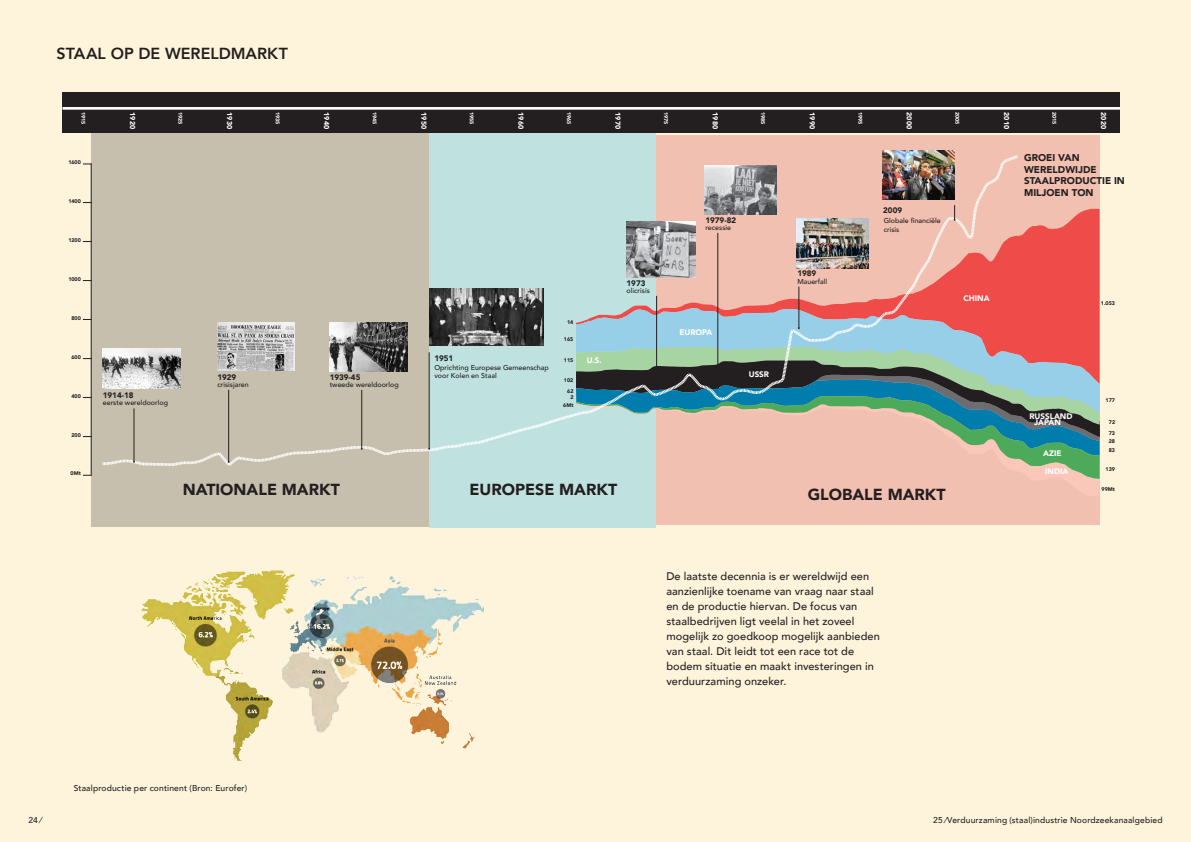
<style>
.page{position:relative;width:1191px;height:842px;background:#fef4dc}
.page>*{position:absolute;margin:0;border:0;box-sizing:border-box;transform-origin:0 0}
.t1{font:900 16px "Avenir";color:#231f20}
.Title_L{font:800 16px "Avenir";color:#231f20}
.Title_L-2{font:500 11px/15px "Avenir";letter-spacing:.005em;color:#231f20}
.t2{font:900 9.8px/11.8px "Avenir";color:#231f20}
.Legend_S{font:500 8.5px "Avenir";letter-spacing:.015em;color:#231f20}
.t3{font:900 8px "Avenir";color:#fff}
.t4{font:900 8px "Avenir";color:#231f20}
.t5{font:500 7.1px/8.5px "Avenir";color:#231f20}
.t6{font:900 7.1px "Avenir";color:#fff}
.t7{font:900 5.3px "Avenir";color:#231f20}
.t8{font:900 5.3px "Avenir";color:#fff}
</style>
<div class="page">
<div style="left:92px;top:116px;width:337px;height:410px;background:#c7bfad"></div>
<div style="left:429px;top:117px;width:226px;height:410px;background:#bfe2e0"></div>
<div style="left:655px;top:136px;width:444px;height:389px;background:#f2c0b0"></div>
<svg style="left:1018px;top:209px;width:81px;height:99px;background:#ef5a56"></svg>
<div style="left:1018px;top:308px;width:81px;height:39px;background:#ef4b49"></div>
<svg style="left:1018px;top:347px;width:81px;height:13px"></svg>
<svg style="left:1018px;top:360px;width:82px;height:43px"></svg>
<svg style="left:655px;top:455px;width:444px;height:24px"></svg>
<div style="left:63px;top:92px;width:1057px;height:41px;background:#231f20"></div>
<hr style="left:63px;top:107px;width:1057px;height:3px;background:#fff">
<svg style="left:102px;top:155px;width:916px;height:311px"></svg>
<hr style="left:134px;top:408px;width:1px;height:54px;background:#231f20">
<hr style="left:228px;top:390px;width:1px;height:72px;background:#231f20">
<hr style="left:361px;top:390px;width:1px;height:59px;background:#231f20">
<hr style="left:656px;top:296px;width:1px;height:87px;background:#231f20">
<hr style="left:798px;top:287px;width:1px;height:41px;background:#231f20">
<hr style="left:717px;top:233px;width:1px;height:155px;background:#231f20">
<svg style="left:576px;top:375px;width:523px;height:80px"></svg>
<hr style="left:91px;top:164px;width:1px;height:312px;background:#231f20">
<img style="left:429px;top:288px;width:114px;height:58px">
<hr style="left:429px;top:352px;width:1px;height:97px;background:#231f20">
<img style="left:882px;top:150px;width:72px;height:50px">
<svg style="left:953px;top:205px;width:2px;height:16px"></svg>
<img style="left:141px;top:570px;width:342px;height:191px">
<p class="Title_L" style="left:57px;top:41px;width:233px">STAAL OP DE WERELDMARKT</p>
<p class="t8" style="left:88px;top:112px;width:14px;rotate:90deg">1915</p>
<p class="t6" style="left:139px;top:112px;width:18px;rotate:90deg">1920</p>
<p class="t8" style="left:185px;top:112px;width:14px;rotate:90deg">1925</p>
<p class="t6" style="left:236px;top:112px;width:18px;rotate:90deg">1930</p>
<p class="t8" style="left:282px;top:112px;width:14px;rotate:90deg">1935</p>
<p class="t6" style="left:333px;top:112px;width:18px;rotate:90deg">1940</p>
<p class="t8" style="left:379px;top:112px;width:14px;rotate:90deg">1945</p>
<p class="t6" style="left:430px;top:112px;width:18px;rotate:90deg">1950</p>
<p class="t8" style="left:476px;top:112px;width:14px;rotate:90deg">1955</p>
<p class="t6" style="left:527px;top:112px;width:18px;rotate:90deg">1960</p>
<p class="t8" style="left:573px;top:112px;width:14px;rotate:90deg">1965</p>
<p class="t6" style="left:624px;top:112px;width:18px;rotate:90deg">1970</p>
<p class="t8" style="left:670px;top:112px;width:14px;rotate:90deg">1975</p>
<p class="t6" style="left:721px;top:112px;width:18px;rotate:90deg">1980</p>
<p class="t8" style="left:767px;top:112px;width:14px;rotate:90deg">1985</p>
<p class="t6" style="left:818px;top:112px;width:18px;rotate:90deg">1990</p>
<p class="t8" style="left:864px;top:112px;width:14px;rotate:90deg">1995</p>
<p class="t6" style="left:915px;top:112px;width:18px;rotate:90deg">2000</p>
<p class="t8" style="left:962px;top:112px;width:14px;rotate:90deg">2005</p>
<p class="t6" style="left:1012px;top:112px;width:18px;rotate:90deg">2010</p>
<p class="t8" style="left:1059px;top:112px;width:14px;rotate:90deg">2015</p>
<p class="t6" style="left:1109px;top:112px;width:18px;rotate:90deg">2020</p>
<p class="t7" style="left:68px;top:158px;width:14px">1600</p>
<p class="t7" style="left:68px;top:197px;width:14px">1400</p>
<p class="t7" style="left:68px;top:236px;width:14px">1200</p>
<p class="t7" style="left:68px;top:275px;width:14px">1000</p>
<p class="t7" style="left:71px;top:313px;width:11px">800</p>
<p class="t7" style="left:71px;top:353px;width:11px">600</p>
<p class="t7" style="left:71px;top:391px;width:11px">400</p>
<p class="t7" style="left:71px;top:431px;width:11px">200</p>
<p class="t7" style="left:71px;top:469px;width:12px">0Mt</p>
<p class="t4" style="left:103px;top:389px;width:32px">1914-18</p>
<p class="t5" style="left:103px;top:398px;width:67px">eerste wereldoorlog</p>
<p class="t4" style="left:217px;top:370px;width:20px">1929</p>
<p class="t4" style="left:330px;top:370px;width:32px">1939-45</p>
<p class="t5" style="left:217px;top:380px;width:33px">crisisjaren</p>
<p class="t5" style="left:330px;top:380px;width:71px">tweede wereldoorlog</p>
<p class="t4" style="left:434px;top:352px;width:20px">1951</p>
<p class="t5" style="left:434px;top:363px;width:116px">Oprichting Europese Gemeenschap voor Kolen en Staal</p>
<p class="t7" style="left:567px;top:318px;width:8px">14</p>
<p class="t7" style="left:564px;top:334px;width:11px">165</p>
<p class="t7" style="left:564px;top:355px;width:11px">115</p>
<p class="t7" style="left:564px;top:376px;width:11px">102</p>
<p class="t7" style="left:567px;top:386px;width:8px">62</p>
<p class="t7" style="left:570px;top:393px;width:5px">2</p>
<p class="t7" style="left:563px;top:400px;width:12px">6Mt</p>
<p class="t3" style="left:586px;top:353px;width:17px">U.S.</p>
<p class="t4" style="left:626px;top:276px;width:20px">1973</p>
<p class="t5" style="left:626px;top:286px;width:25px">olicrisis</p>
<p class="t4" style="left:705px;top:213px;width:32px">1979-82</p>
<p class="t5" style="left:705px;top:223px;width:27px">recessie</p>
<p class="t3" style="left:679px;top:325px;width:35px">EUROPA</p>
<p class="t3" style="left:748px;top:367px;width:22px">USSR</p>
<p class="t4" style="left:797px;top:267px;width:20px">1989</p>
<p class="t5" style="left:797px;top:276px;width:32px">Mauerfall</p>
<p class="t4" style="left:883px;top:204px;width:20px">2009</p>
<p class="t5" style="left:883px;top:216px;width:59px">Globale financiële crisis</p>
<p class="t3" style="left:963px;top:291px;width:28px">CHINA</p>
<p class="t1" style="left:183px;top:475px;width:158px">NATIONALE MARKT</p>
<p class="t1" style="left:469px;top:475px;width:149px">EUROPESE MARKT</p>
<p class="t1" style="left:807px;top:481px;width:139px">GLOBALE MARKT</p>
<p class="Title_L-2" style="left:666px;top:568px;width:215px">De laatste decennia is er wereldwijd een aanzienlijke toename van vraag naar staal en de productie hiervan. De focus van staalbedrijven ligt veelal in het zoveel mogelijk zo goedkoop mogelijk aanbieden van staal. Dit leidt tot een race tot de bodem situatie en maakt investeringen in verduurzaming onzeker.</p>
<p class="t2" style="left:1024px;top:151px;width:102px">GROEI VAN<br>WERELDWIJDE<br>STAALPRODUCTIE IN<br>MILJOEN TON</p>
<p class="t7" style="left:1100px;top:298px;width:16px">1.053</p>
<p class="t7" style="left:1105px;top:395px;width:11px">177</p>
<p class="t3" style="left:1029px;top:409px;width:45px">RUSSLAND</p>
<p class="t3" style="left:1034px;top:416px;width:28px">JAPAN</p>
<p class="t7" style="left:1108px;top:418px;width:8px">72</p>
<p class="t7" style="left:1108px;top:429px;width:8px">73</p>
<p class="t7" style="left:1108px;top:437px;width:8px">28</p>
<p class="t3" style="left:1043px;top:446px;width:20px">AZIE</p>
<p class="t7" style="left:1108px;top:445px;width:8px">83</p>
<p class="t3" style="left:1045px;top:464px;width:25px">INDIA</p>
<p class="t7" style="left:1105px;top:465px;width:11px">139</p>
<p class="t7" style="left:1101px;top:484px;width:15px">99Mt</p>
<p class="Legend_S" style="left:74px;top:781px;width:175px">Staalproductie per continent (Bron: Eurofer)</p>
<p class="Legend_S" style="left:28px;top:812px;width:15px">24 ∕</p>
<p class="Legend_S" style="left:933px;top:812px;width:231px">25 ∕Verduurzaming (staal)industrie Noordzeekanaalgebied</p>
</div>
